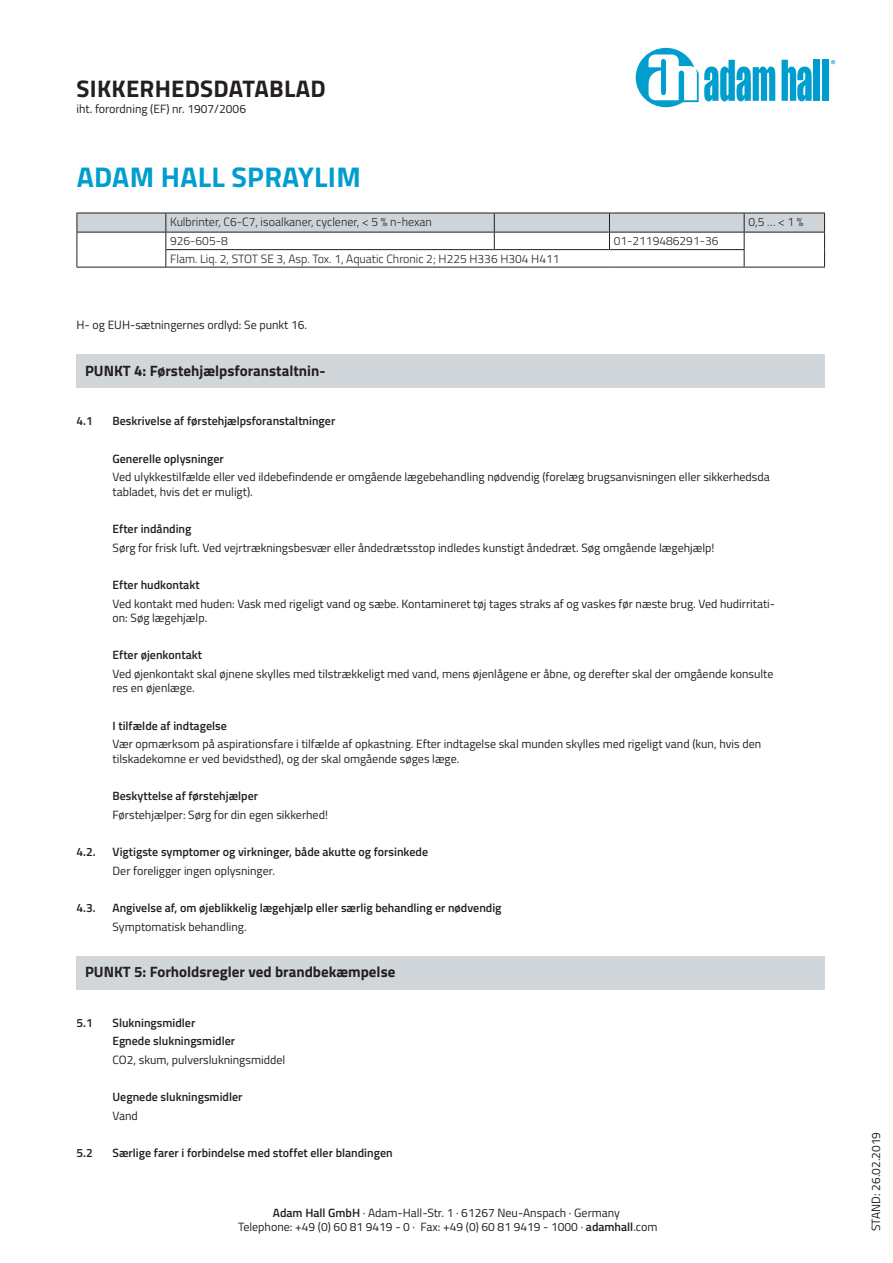
<style>
.page{position:relative;width:893px;height:1263px;background:#fff}
.page>*{position:absolute;margin:0;border:0;box-sizing:border-box;transform-origin:0 0}
.t1{font:700 28.5px "Titillium";letter-spacing:.01em;color:#009ece}
.t2{font:700 24px "Titillium";letter-spacing:.01em;color:#231f20}
.t3{font:700 15px "Titillium";color:#231f20}
.t4{font:12px/14.4px "Titillium";color:#231f20}
.t5{font:600 12px/18.6px "Titillium";color:#231f20}
.t6{font:300 12px "Titillium";color:#231f20}
.s1{font-weight:600}
</style>
<div class="page">
<svg style="left:781px;top:60px;width:31px;height:41px"></svg>
<div style="left:813px;top:60px;width:7px;height:41px;background:#009ece"></div>
<div style="left:822px;top:60px;width:7px;height:41px;background:#009ece"></div>
<svg style="left:831px;top:60px;width:4px;height:4px"></svg>
<svg style="left:636px;top:48px;width:139px;height:59px"></svg>
<svg style="left:77px;top:213px;width:748px;height:54px"></svg>
<hr style="left:77px;top:267px;width:89px;height:1px;background:#231f20">
<hr style="left:166px;top:267px;width:328px;height:1px;background:#231f20">
<hr style="left:494px;top:267px;width:115px;height:1px;background:#231f20">
<hr style="left:609px;top:267px;width:135px;height:1px;background:#231f20">
<hr style="left:744px;top:267px;width:81px;height:1px;background:#231f20">
<div style="left:77px;top:355px;width:748px;height:33px;background:#d1d6da"></div>
<div style="left:77px;top:956px;width:748px;height:33px;background:#d1d6da"></div>
<h2 class="t2" style="left:77px;top:70px;width:251px">SIKKERHEDSDATABLAD</h2>
<p class="t4" style="left:77px;top:101px;width:171px">iht. forordning (EF) nr. 1907/2006</p>
<h1 class="t1" style="left:77px;top:155px;width:286px">ADAM HALL SPRAYLIM</h1>
<p class="t6" style="left:170px;top:213px;width:263px">Kulbrinter, C6-C7, isoalkaner, cyclener, &lt; 5 % n-hexan</p>
<p class="t6" style="left:748px;top:213px;width:57px">0,5 … &lt; 1 %</p>
<p class="t6" style="left:170px;top:232px;width:59px">926-605-8</p>
<p class="t6" style="left:614px;top:232px;width:106px">01-2119486291-36</p>
<p class="t6" style="left:170px;top:250px;width:391px">Flam. Liq. 2, STOT SE 3, Asp. Tox. 1, Aquatic Chronic 2; H225 H336 H304 H411</p>
<p class="t4" style="left:77px;top:317px;width:232px">H- og EUH-sætningernes ordlyd: Se punkt 16.</p>
<p class="t3" style="left:85px;top:359px;width:242px">PUNKT 4: Førstehjælpsforanstaltnin-</p>
<p class="t5" style="left:77px;top:411px;width:18px">4.1</p>
<p class="t5" style="left:113px;top:411px;width:224px">Beskrivelse af førstehjælpsforanstaltninger</p>
<p class="t5" style="left:113px;top:449px;width:113px">Generelle oplysninger</p>
<p class="t4" style="left:113px;top:469px;width:659px">Ved ulykkestilfælde eller ved ildebefindende er omgående lægebehandling nødvendig (forelæg brugsanvisningen eller sikkerhedsda tabladet, hvis det er muligt).</p>
<p class="t5" style="left:113px;top:519px;width:80px">Efter indånding</p>
<p class="t4" style="left:113px;top:540px;width:603px">Sørg for frisk luft. Ved vejrtrækningsbesvær eller åndedrætsstop indledes kunstigt åndedræt. Søg omgående lægehjælp!</p>
<p class="t5" style="left:113px;top:575px;width:89px">Efter hudkontakt</p>
<p class="t4" style="left:113px;top:596px;width:664px">Ved kontakt med huden: Vask med rigeligt vand og sæbe. Kontamineret tøj tages straks af og vaskes før næste brug. Ved hudirritati&shy;on: Søg lægehjælp.</p>
<p class="t5" style="left:113px;top:645px;width:91px">Efter øjenkontakt</p>
<p class="t4" style="left:113px;top:666px;width:662px">Ved øjenkontakt skal øjnene skylles med tilstrækkeligt med vand, mens øjenlågene er åbne, og derefter skal der omgående konsulte res en øjenlæge.</p>
<p class="t5" style="left:113px;top:716px;width:116px">I tilfælde af indtagelse</p>
<p class="t4" style="left:113px;top:736px;width:650px">Vær opmærksom på aspirationsfare i tilfælde af opkastning. Efter indtagelse skal munden skylles med rigeligt vand (kun, hvis den tilskadekomne er ved bevidsthed), og der skal omgående søges læge.</p>
<p class="t5" style="left:113px;top:786px;width:147px">Beskyttelse af førstehjælper</p>
<p class="t4" style="left:113px;top:807px;width:217px">Førstehjælper: Sørg for din egen sikkerhed!</p>
<p class="t5" style="left:77px;top:842px;width:21px">4.2.</p>
<p class="t5" style="left:113px;top:842px;width:317px">Vigtigste symptomer og virkninger, både akutte og forsinkede</p>
<p class="t4" style="left:113px;top:863px;width:164px">Der foreligger ingen oplysninger.</p>
<p class="t5" style="left:77px;top:898px;width:21px">4.3.</p>
<p class="t5" style="left:113px;top:898px;width:390px">Angivelse af, om øjeblikkelig lægehjælp eller særlig behandling er nødvendig</p>
<p class="t4" style="left:113px;top:919px;width:136px">Symptomatisk behandling.</p>
<p class="t3" style="left:85px;top:960px;width:312px">PUNKT 5: Forholdsregler ved brandbekæmpelse</p>
<p class="t5" style="left:77px;top:1012px;width:18px">5.1</p>
<p class="t5" style="left:113px;top:1012px;width:124px">Slukningsmidler<br>Egnede slukningsmidler</p>
<p class="t4" style="left:113px;top:1052px;width:174px">CO2, skum, pulverslukningsmiddel</p>
<p class="t5" style="left:113px;top:1087px;width:131px">Uegnede slukningsmidler</p>
<p class="t4" style="left:113px;top:1108px;width:27px">Vand</p>
<p class="t5" style="left:77px;top:1143px;width:18px">5.2</p>
<p class="t5" style="left:113px;top:1143px;width:282px">Særlige farer i forbindelse med stoffet eller blandingen</p>
<p class="t4" style="left:238px;top:1205px;width:421px;text-align:center"><span class="s1">Adam Hall GmbH</span> · Adam-Hall-Str. 1 · 61267 Neu-Anspach · Germany<br>Telephone: +49 (0) 60 81 9419 - 0 · Fax: +49 (0) 60 81 9419 - 1000 · <span class="s1">adamhall</span>.com</p>
<p class="t4" style="left:868px;top:1231px;width:101px;rotate:-90deg">STAND: 26.02.2019</p>
</div>
